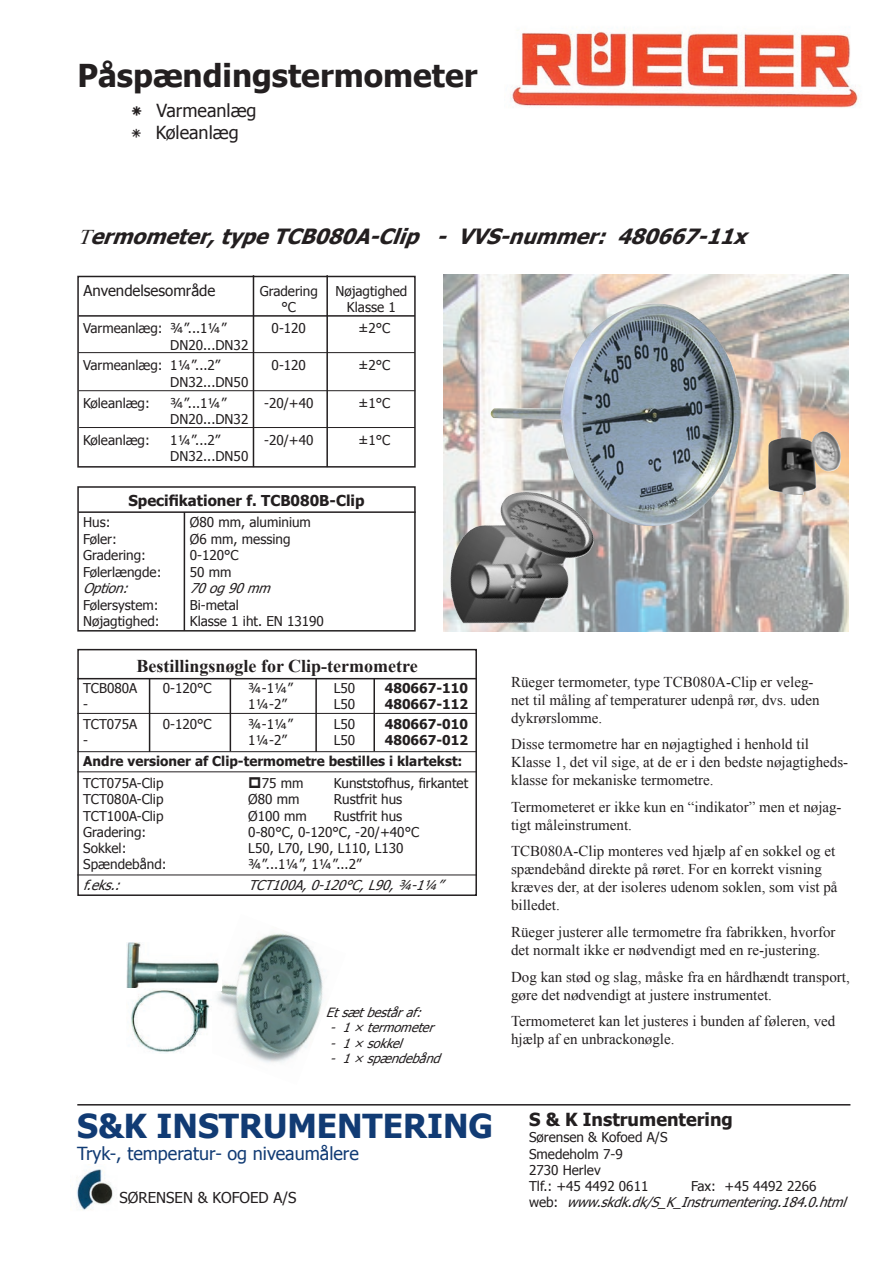
<style>
.page{position:relative;width:893px;height:1263px;background:#fff}
.page>*{position:absolute;margin:0;border:0;box-sizing:border-box;transform-origin:0 0}
.t1{font:700 33px "Tahoma";color:#113b74}
.t2{font:700 31.5px "Tahoma";color:#231f20}
.t3{font:italic 700 21px "Tahoma";color:#231f20}
.t4{font:700 18px "Times New Roman";color:#231f20}
.t5{font:18px "Tahoma";color:#113b74}
.t6{font:18px "Tahoma";color:#231f20}
.t7{font:700 18px "Tahoma";color:#231f20}
.t8{font:15px/18px "Times New Roman";color:#231f20}
.t9{font:15px "Tahoma";color:#231f20}
.t10{font:700 15px "Tahoma";color:#231f20}
.t11{font:13.5px/16.2px "Tahoma";color:#231f20}
.t12{font:italic 13.5px/16.2px "Tahoma";color:#231f20}
.t13{font:700 13.5px/20.4px "Tahoma";color:#231f20}
.t14{font:italic 12.75px "Tahoma";color:#231f20}
.s1{font-family:"Times New Roman";font-weight:400}
.s2{font-style:normal}
</style>
<div class="page">
<div style="left:77px;top:486px;width:339px;height:145px;border:2px solid #231f20"></div>
<hr style="left:78px;top:511px;width:338px;height:2px;background:#231f20">
<hr style="left:184px;top:512px;width:1px;height:119px;background:#231f20">
<img style="left:76px;top:1169px;width:37px;height:41px">
<hr style="left:77px;top:1104px;width:773px;height:1px;background:#231f20">
<img style="left:510px;top:27px;width:349px;height:81px">
<img style="left:217px;top:933px;width:106px;height:130px">
<img style="left:127px;top:942px;width:95px;height:48px">
<img style="left:127px;top:989px;width:85px;height:64px">
<div style="left:77px;top:276px;width:339px;height:192px;border:2px solid #231f20"></div>
<hr style="left:78px;top:315px;width:337px;height:2px;background:#231f20">
<hr style="left:326px;top:275px;width:2px;height:192px;background:#231f20">
<hr style="left:253px;top:275px;width:1px;height:192px;background:#231f20">
<hr style="left:78px;top:352px;width:337px;height:1px;background:#231f20">
<hr style="left:79px;top:427px;width:336px;height:1px;background:#231f20">
<hr style="left:79px;top:390px;width:336px;height:1px;background:#231f20">
<div style="left:77px;top:649px;width:400px;height:247px;border:2px solid #231f20"></div>
<hr style="left:77px;top:713px;width:400px;height:1px;background:#231f20">
<hr style="left:77px;top:751px;width:400px;height:1px;background:#231f20">
<hr style="left:77px;top:771px;width:400px;height:1px;background:#231f20">
<hr style="left:77px;top:678px;width:400px;height:1px;background:#231f20">
<hr style="left:149px;top:679px;width:1px;height:73px;background:#231f20">
<hr style="left:230px;top:678px;width:1px;height:73px;background:#231f20">
<hr style="left:315px;top:679px;width:2px;height:73px;background:#231f20">
<hr style="left:373px;top:678px;width:2px;height:73px;background:#231f20">
<img style="left:443px;top:275px;width:406px;height:356px">
<img style="left:447px;top:487px;width:151px;height:136px">
<img style="left:487px;top:298px;width:265px;height:244px">
<img style="left:768px;top:427px;width:74px;height:70px">
<hr style="left:77px;top:874px;width:400px;height:1px;background:#231f20">
<h2 class="t2" style="left:77px;top:53px;width:402px">Påspændingstermometer</h2>
<p class="t6" style="left:157px;top:99px;width:101px">Varmeanlæg</p>
<p class="t7" style="left:131px;top:98px;width:12px">٭</p>
<p class="t6" style="left:131px;top:120px;width:11px">٭</p>
<p class="t6" style="left:156px;top:120px;width:84px">Køleanlæg</p>
<h3 class="t3" style="left:77px;top:222px;width:679px"><span class="s1">T</span>ermometer, typeTCB080A-Clip - VVS-nummer: 480667-11x</h3>
<p class="t9" style="left:84px;top:280px;width:133px">Anvendelsesområde</p>
<p class="t11" style="left:260px;top:282px;width:60px">Gradering</p>
<p class="t11" style="left:335px;top:282px;width:73px">Nøjagtighed</p>
<p class="t11" style="left:282px;top:299px;width:16px">°C</p>
<p class="t11" style="left:347px;top:299px;width:50px">Klasse 1</p>
<p class="t11" style="left:83px;top:319px;width:145px">Varmeanlæg: 3⁄4”...11⁄4”</p>
<p class="t11" style="left:272px;top:319px;width:36px">0-120</p>
<p class="t11" style="left:358px;top:319px;width:33px">±2°C</p>
<p class="t11" style="left:83px;top:334px;width:167px;line-height:20.7px;text-indent:87px">DN20...DN32<br>Varmeanlæg: 11⁄4”...2”</p>
<p class="t11" style="left:272px;top:357px;width:36px">0-120</p>
<p class="t11" style="left:358px;top:357px;width:33px">±2°C</p>
<p class="t11" style="left:170px;top:373px;width:80px">DN32...DN50</p>
<p class="t11" style="left:83px;top:394px;width:68px">Køleanlæg:</p>
<p class="t11" style="left:170px;top:394px;width:58px">3⁄4”...11⁄4”</p>
<p class="t11" style="left:264px;top:394px;width:51px">-20/+40</p>
<p class="t11" style="left:358px;top:394px;width:33px">±1°C</p>
<p class="t11" style="left:170px;top:410px;width:80px">DN20...DN32</p>
<p class="t11" style="left:83px;top:431px;width:68px">Køleanlæg:</p>
<p class="t11" style="left:170px;top:431px;width:52px">11⁄4”...2”</p>
<p class="t11" style="left:264px;top:431px;width:51px">-20/+40</p>
<p class="t11" style="left:358px;top:431px;width:33px">±1°C</p>
<p class="t11" style="left:170px;top:448px;width:80px">DN32...DN50</p>
<p class="t10" style="left:128px;top:490px;width:238px">Specifikationer f. TCB080B-Clip</p>
<p class="t11" style="left:83px;top:513px;width:29px">Hus:</p>
<p class="t11" style="left:190px;top:513px;width:123px">Ø80 mm, aluminium</p>
<p class="t11" style="left:83px;top:530px;width:35px">Føler:</p>
<p class="t11" style="left:190px;top:530px;width:102px">Ø6 mm, messing</p>
<p class="t11" style="left:83px;top:546px;width:65px">Gradering:</p>
<p class="t11" style="left:190px;top:546px;width:50px">0-120°C</p>
<p class="t11" style="left:83px;top:563px;width:80px">Følerlængde:</p>
<p class="t11" style="left:190px;top:563px;width:43px">50 mm</p>
<p class="t12" style="left:83px;top:579px;width:52px">Option:</p>
<p class="t12" style="left:190px;top:579px;width:87px">70og90mm</p>
<p class="t11" style="left:83px;top:596px;width:77px">Følersystem:</p>
<p class="t11" style="left:190px;top:596px;width:51px">Bi-metal</p>
<p class="t11" style="left:83px;top:612px;width:78px">Nøjagtighed:</p>
<p class="t11" style="left:190px;top:612px;width:136px">Klasse 1 iht. EN 13190</p>
<p class="t4" style="left:136px;top:654px;width:283px">Bestillingsnøgle for Clip-termometre</p>
<p class="t11" style="left:83px;top:679px;width:55px">TCB080A</p>
<p class="t11" style="left:163px;top:679px;width:50px">0-120°C</p>
<p class="t11" style="left:248px;top:679px;width:46px">3⁄4-11⁄4”</p>
<p class="t11" style="left:334px;top:679px;width:23px">L50</p>
<p class="t13" style="left:385px;top:676px;width:85px">480667-110</p>
<p class="t11" style="left:83px;top:695px;width:6px">-</p>
<p class="t11" style="left:248px;top:695px;width:40px">11⁄4-2”</p>
<p class="t11" style="left:334px;top:695px;width:23px">L50</p>
<p class="t13" style="left:385px;top:693px;width:85px">480667-112</p>
<p class="t11" style="left:83px;top:715px;width:55px">TCT075A</p>
<p class="t11" style="left:163px;top:715px;width:50px">0-120°C</p>
<p class="t11" style="left:248px;top:715px;width:46px">3⁄4-11⁄4”</p>
<p class="t11" style="left:334px;top:715px;width:23px">L50</p>
<p class="t13" style="left:385px;top:713px;width:85px">480667-010</p>
<p class="t11" style="left:83px;top:732px;width:6px">-</p>
<p class="t11" style="left:248px;top:732px;width:40px">11⁄4-2”</p>
<p class="t11" style="left:334px;top:732px;width:23px">L50</p>
<p class="t13" style="left:83px;top:729px;width:386px;text-indent:302px">480667-012<br>Andre versioner af Clip-termometre bestilles i klartekst:</p>
<p class="t11" style="left:83px;top:774px;width:82px">TCT075A-Clip</p>
<p class="t11" style="left:262px;top:774px;width:43px">75 mm</p>
<p class="t11" style="left:334px;top:774px;width:136px">Kunststofhus, firkantet</p>
<p class="t11" style="left:83px;top:791px;width:82px">TCT080A-Clip</p>
<p class="t11" style="left:248px;top:791px;width:53px">Ø80 mm</p>
<p class="t11" style="left:334px;top:791px;width:70px">Rustfrit hus</p>
<p class="t11" style="left:83px;top:807px;width:82px">TCT100A-Clip</p>
<p class="t11" style="left:248px;top:807px;width:60px">Ø100 mm</p>
<p class="t11" style="left:334px;top:807px;width:70px">Rustfrit hus</p>
<p class="t11" style="left:83px;top:823px;width:65px">Gradering:</p>
<p class="t11" style="left:248px;top:823px;width:172px">0-80°C, 0-120°C, -20/+40°C</p>
<p class="t11" style="left:83px;top:839px;width:45px">Sokkel:</p>
<p class="t11" style="left:248px;top:839px;width:157px">L50, L70, L90, L110, L130</p>
<p class="t11" style="left:83px;top:855px;width:85px">Spændebånd:</p>
<p class="t11" style="left:248px;top:855px;width:115px">3⁄4”...11⁄4”, 11⁄4”...2”</p>
<p class="t12" style="left:83px;top:876px;width:44px">f.eks.:</p>
<p class="t12" style="left:248px;top:876px;width:201px">TCT100A,0-120°C,L90,3⁄4-11⁄4”</p>
<p class="t14" style="left:326px;top:1004px;width:102px">Etsætbeståraf:</p>
<p class="t14" style="left:330px;top:1019px;width:110px">- 1×termometer</p>
<p class="t14" style="left:330px;top:1034px;width:79px">- 1×sokkel</p>
<p class="t14" style="left:330px;top:1050px;width:117px">- 1×spændebånd</p>
<h1 class="t1" style="left:77px;top:1103px;width:417px">S&amp;K INSTRUMENTERING</h1>
<p class="t5" style="left:77px;top:1141px;width:283px">Tryk-, temperatur- og niveaumålere</p>
<p class="t9" style="left:120px;top:1187px;width:179px">SØRENSEN &amp; KOFOED A/S</p>
<p class="t8" style="left:511px;top:673px;width:310px">Rüeger termometer, type TCB080A-Clip er veleg&shy;net til måling af temperaturer udenpå rør, dvs. uden dykrørslomme.</p>
<p class="t8" style="left:511px;top:735px;width:339px">Disse termometre har en nøjagtighed i henhold til<br>Klasse 1, det vil sige, at de er i den bedste nøjagtigheds&shy;klasse for mekaniske termometre.</p>
<p class="t8" style="left:511px;top:798px;width:332px">Termometeret er ikke kun en “indikator” men et nøjag&shy;tigt måleinstrument.</p>
<p class="t8" style="left:511px;top:842px;width:328px">TCB080A-Clip monteres ved hjælp af en sokkel og et spændebånd direkte på røret. For en korrekt visning kræves der, at der isoleres udenom soklen, som vist på billedet.</p>
<p class="t8" style="left:511px;top:923px;width:326px">Rüeger justerer alle termometre fra fabrikken, hvorfor det normalt ikke er nødvendigt med en re-justering.</p>
<p class="t8" style="left:511px;top:967px;width:340px">Dog kan stød og slag, måske fra en hårdhændt transport, gøre det nødvendigt at justere instrumentet.</p>
<p class="t8" style="left:511px;top:1012px;width:326px">Termometeret kan let justeres i bunden af føleren, ved hjælp af en unbrackonøgle.</p>
<p class="t7" style="left:529px;top:1107px;width:205px">S &amp; K Instrumentering</p>
<p class="t11" style="left:529px;top:1129px;width:140px">Sørensen &amp; Kofoed A/S<br>Smedeholm 7-9<br>2730 Herlev<br>Tlf.: +45 4492 0611</p>
<p class="t12" style="left:529px;top:1177px;width:324px;text-indent:162px"><span class="s2">Fax: +45 4492 2266<br>w e b :</span> www.skdk.dk/S_K_Instrumentering.184.0.html</p>
</div>
